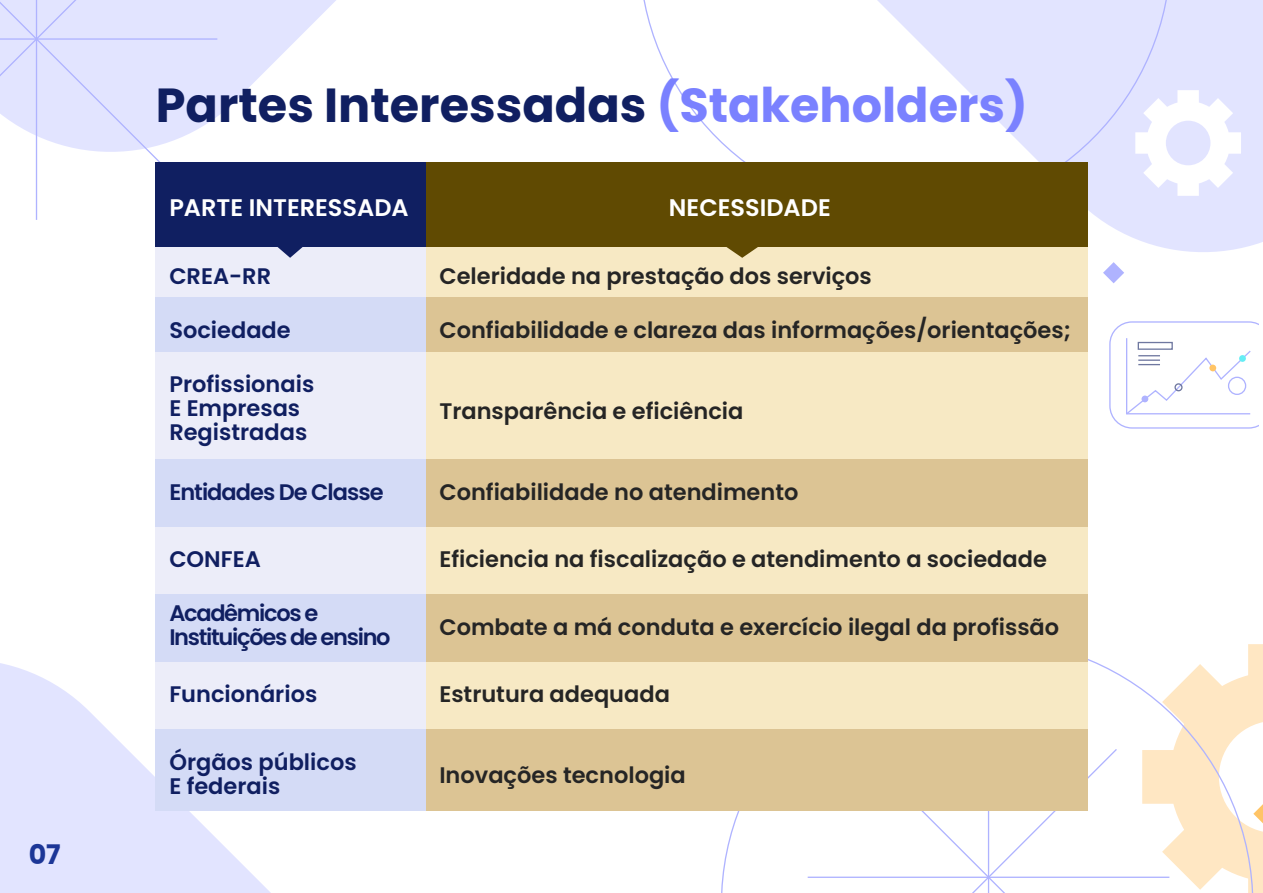
<style>
.page{position:relative;width:1263px;height:893px;background:#fff}
.page>*{position:absolute;margin:0;border:0;box-sizing:border-box;transform-origin:0 0}
.t1{font:700 47.7px "Poppins";color:#101f61}
.t2{font:700 27px "Poppins";color:#1c3697}
.t3{font:600 24px "Poppins";color:#fff}
.t4{font:600 22.5px "Poppins";color:#252525}
.t5{font:600 22.5px/24px "Poppins";color:#101f61}
.t6{font:600 22.5px/24px "Poppins";letter-spacing:-.06em;color:#101f61}
.t7{font:600 22.5px "Poppins";letter-spacing:-.045em;color:#101f61}
.s1{color:#7a81ff}
</style>
<div class="page">
<svg style="left:166px;top:0;width:170px;height:143px;fill:#e2e4ff"></svg>
<svg style="left:0;top:642px;width:375px;height:251px;fill:#e2e4ff"></svg>
<svg style="left:1087px;top:0;width:176px;height:270px;fill:#e2e4ff"></svg>
<svg style="left:1171px;top:90px;width:70px;height:106px"></svg>
<svg style="left:1103px;top:262px;width:21px;height:21px"></svg>
<svg style="left:1253px;top:644px;width:10px;height:249px"></svg>
<svg style="left:1109px;top:321px;width:150px;height:108px"></svg>
<hr style="left:36px;top:0;width:1px;height:220px;background:#7a81ff">
<hr style="left:0;top:38px;width:217px;height:2px;background:#7a81ff">
<svg style="left:0;top:0;width:166px;height:177px"></svg>
<svg style="left:721px;top:639px;width:532px;height:254px"></svg>
<hr style="left:808px;top:877px;width:361px;height:1px;background:#7a81ff">
<svg style="left:859px;top:747px;width:259px;height:146px"></svg>
<svg style="left:643px;top:0;width:528px;height:217px"></svg>
<div style="left:156px;top:243px;width:270px;height:54px;background:#ecedf9"></div>
<div style="left:156px;top:526px;width:270px;height:68px;background:#ecedf9"></div>
<div style="left:156px;top:662px;width:270px;height:67px;background:#ecedf9"></div>
<div style="left:156px;top:351px;width:270px;height:108px;background:#ecedf9"></div>
<div style="left:156px;top:297px;width:270px;height:54px;background:#d4dbf6"></div>
<div style="left:156px;top:459px;width:270px;height:67px;background:#d4dbf6"></div>
<div style="left:156px;top:594px;width:270px;height:68px;background:#d4dbf6"></div>
<div style="left:156px;top:729px;width:270px;height:81px;background:#d4dbf6"></div>
<div style="left:156px;top:162px;width:270px;height:84px;background:#101f61"></div>
<svg style="left:262px;top:246px;width:56px;height:12px"></svg>
<div style="left:426px;top:526px;width:661px;height:68px;background:#f7e9c4"></div>
<div style="left:426px;top:662px;width:661px;height:67px;background:#f7e9c4"></div>
<div style="left:426px;top:729px;width:661px;height:81px;background:#dcc494"></div>
<div style="left:426px;top:243px;width:661px;height:54px;background:#f7e9c4"></div>
<div style="left:426px;top:351px;width:661px;height:108px;background:#f7e9c4"></div>
<div style="left:426px;top:297px;width:661px;height:54px;background:#dcc494"></div>
<div style="left:426px;top:459px;width:661px;height:67px;background:#dcc494"></div>
<div style="left:426px;top:162px;width:661px;height:84px;background:#604a02"></div>
<svg style="left:707px;top:246px;width:70px;height:12px"></svg>
<div style="left:426px;top:594px;width:661px;height:68px;background:#dcc494"></div>
<p class="t2" style="left:29px;top:839px;width:34px">07</p>
<p class="t1" style="left:156px;top:77px;width:874px">Partes Interessadas <span class="s1">(Stakeholders)</span></p>
<p class="t3" style="left:169px;top:194px;width:241px">PARTE INTERESSADA</p>
<p class="t3" style="left:669px;top:194px;width:163px">NECESSIDADE</p>
<p class="t5" style="left:169px;top:264px;width:103px">CREA-RR</p>
<p class="t5" style="left:169px;top:318px;width:123px">Sociedade</p>
<p class="t5" style="left:169px;top:372px;width:146px">Profissionais<br>E Empresas<br>Registradas</p>
<p class="t4" style="left:439px;top:263px;width:434px">Celeridade na prestação dos serviços</p>
<p class="t4" style="left:439px;top:317px;width:633px">Confiabilidade e clareza das informações/orientações;</p>
<p class="t4" style="left:439px;top:398px;width:305px">Transparência e eficiência</p>
<p class="t7" style="left:169px;top:479px;width:216px">Entidades De Classe</p>
<p class="t4" style="left:439px;top:479px;width:361px">Confiabilidade no atendimento</p>
<p class="t5" style="left:169px;top:547px;width:93px">CONFEA</p>
<p class="t4" style="left:439px;top:546px;width:609px">Eficiencia na fiscalização e atendimento a sociedade</p>
<p class="t6" style="left:169px;top:601px;width:223px">Acadêmicos e<br>Instituições de ensino</p>
<p class="t4" style="left:439px;top:614px;width:621px">Combate a má conduta e exercício ilegal da profissão</p>
<p class="t5" style="left:169px;top:682px;width:149px">Funcionários</p>
<p class="t4" style="left:439px;top:681px;width:232px">Estrutura adequada</p>
<p class="t5" style="left:169px;top:750px;width:189px">Órgãos públicos<br>E federais</p>
<p class="t4" style="left:439px;top:762px;width:248px">Inovações tecnologia</p>
</div>
